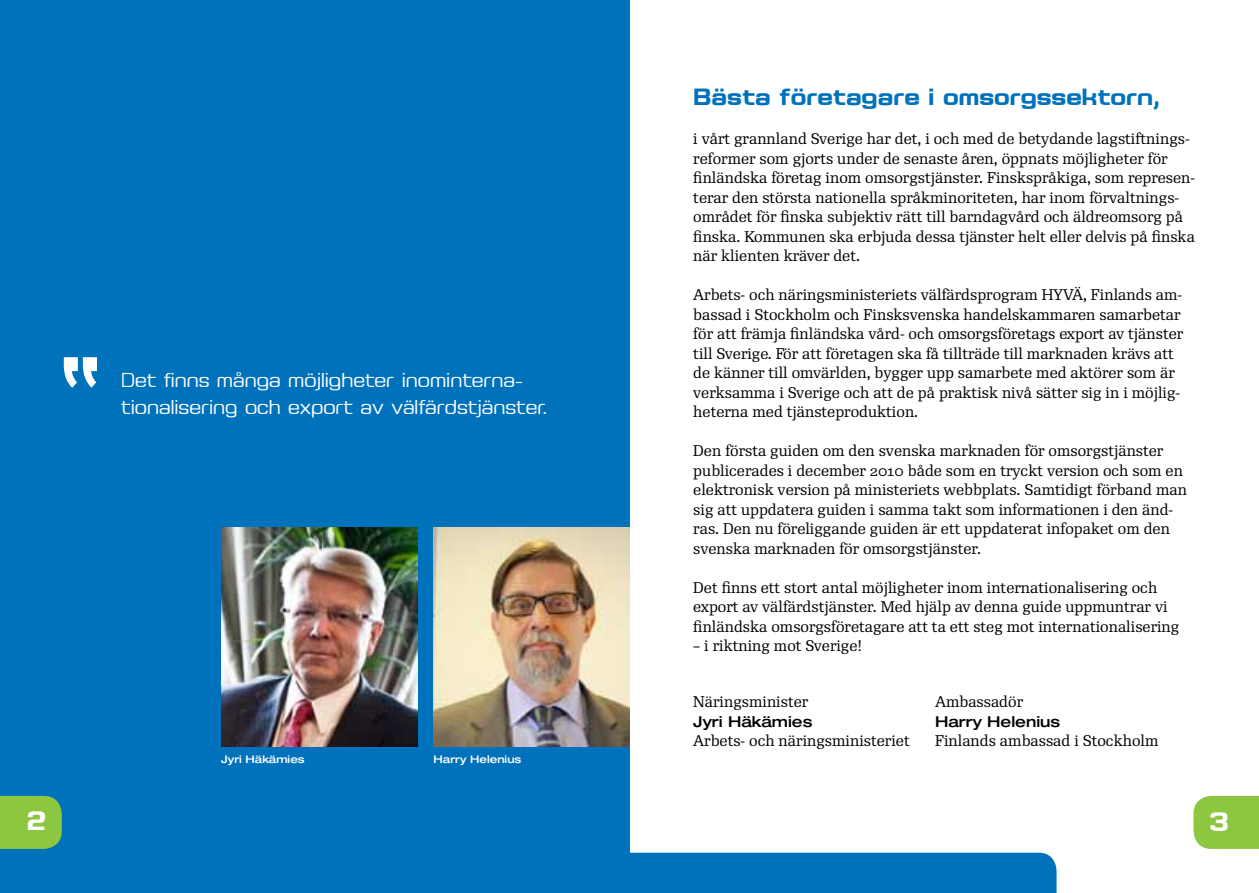
<style>
.page{position:relative;width:1259px;height:893px;background:#fff}
.page>*{position:absolute;margin:0;border:0;box-sizing:border-box;transform-origin:0 0}
.t1{font:700 24px "Saturn";color:#fff}
.t2{font:700 21px "Saturn";color:#0072bc}
.t3{font:300 18px/27px "Saturn";color:#fff}
.t4{font:15px/19.5px "Re Public Std";color:#000}
.t5{font:500 expanded 15px "Helvetica Neue";color:#000}
.t6{font:500 expanded 10.5px "Helvetica Neue";color:#fff}
</style>
<div class="page">
<div style="left:0;top:0;width:629px;height:893px;background:#0072bc"></div>
<img style="left:221px;top:527px;width:196px;height:220px">
<img style="left:434px;top:527px;width:195px;height:220px">
<div style="left:629px;top:853px;width:427px;height:40px;background:#0072bc"></div>
<div style="left:1193px;top:796px;width:66px;height:53px;background:#8dc63f"></div>
<div style="left:0;top:796px;width:62px;height:53px;background:#8dc63f"></div>
<svg style="left:64px;top:357px;width:33px;height:31px"></svg>
<p class="t3" style="left:121px;top:366px;width:427px">Det finns många möjligheter inominterna&shy;tionalisering och export av välfärdstjänster.</p>
<p class="t6" style="left:221px;top:752px;width:85px">Jyri Häkämies</p>
<p class="t6" style="left:434px;top:752px;width:89px">Harry Helenius</p>
<h2 class="t2" style="left:693px;top:83px;width:468px">Bästa företagare i omsorgssektorn,</h2>
<p class="t4" style="left:693px;top:129px;width:503px">i vårt grannland Sverige har det, i och med de betydande lagstiftnings&shy;reformer som gjorts under de senaste åren, öppnats möjligheter för finländska företag inom omsorgstjänster. Finskspråkiga, som represen&shy;terar den största nationella språkminoriteten, har inom förvaltnings&shy;området för finska subjektiv rätt till barndagvård och äldreomsorg på finska. Kommunen ska erbjuda dessa tjänster helt eller delvis på finska när klienten kräver det.</p>
<p class="t4" style="left:693px;top:285px;width:491px">Arbets- och näringsministeriets välfärdsprogram HYVÄ, Finlands am&shy;bassad i Stockholm och Finsksvenska handelskammaren samarbetar för att främja finländska vård- och omsorgsföretags export av tjänster till Sverige. För att företagen ska få tillträde till marknaden krävs att de känner till omvärlden, bygger upp samarbete med aktörer som är verksamma i Sverige och att de på praktisk nivå sätter sig in i möjlig&shy;heterna med tjänsteproduktion.</p>
<p class="t4" style="left:693px;top:441px;width:495px">Den första guiden om den svenska marknaden för omsorgstjänster publicerades i december 2010 både som en tryckt version och som en elektronisk version på ministeriets webbplats. Samtidigt förband man sig att uppdatera guiden i samma takt som informationen i den änd&shy;ras. Den nu föreliggande guiden är ett uppdaterat infopaket om den svenska marknaden för omsorgstjänster.</p>
<p class="t4" style="left:693px;top:578px;width:487px">Det finns ett stort antal möjligheter inom internationalisering och export av välfärdstjänster. Med hjälp av denna guide uppmuntrar vi finländska omsorgsföretagare att ta ett steg mot internationalisering</p>
<p class="t4" style="left:693px;top:636px;width:170px">– i riktning mot Sverige!</p>
<p class="t4" style="left:693px;top:692px;width:116px">Näringsminister</p>
<p class="t5" style="left:693px;top:712px;width:121px">Jyri Häkämies</p>
<p class="t4" style="left:693px;top:731px;width:218px">Arbets- och näringsministeriet</p>
<p class="t4" style="left:935px;top:692px;width:90px">Ambassadör</p>
<p class="t5" style="left:935px;top:712px;width:127px">Harry Helenius</p>
<p class="t4" style="left:935px;top:731px;width:225px">Finlands ambassad i Stockholm</p>
<h1 class="t1" style="left:27px;top:804px;width:21px">2</h1>
<h1 class="t1" style="left:1209px;top:805px;width:21px">3</h1>
</div>
